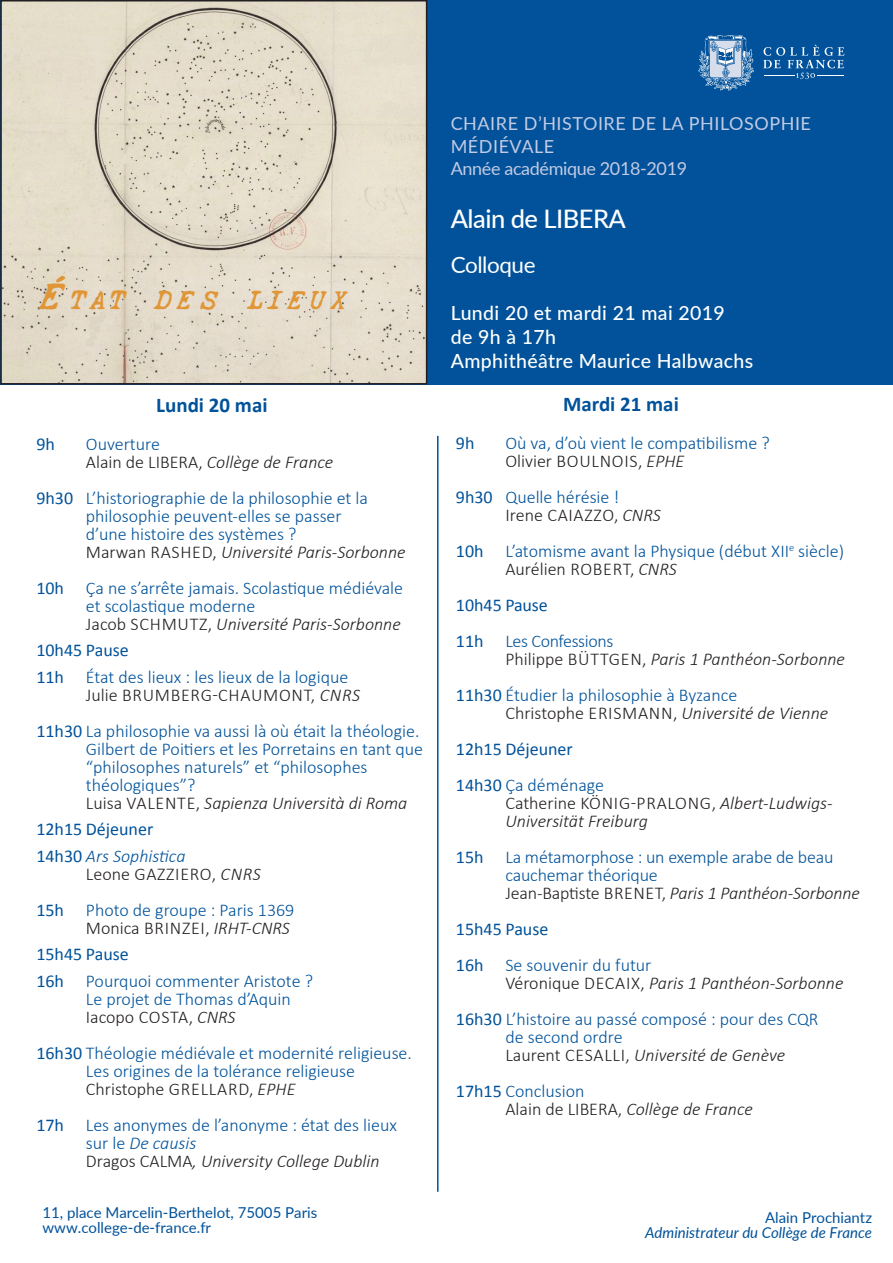
<style>
.page{position:relative;width:893px;height:1263px;background:#fff}
.page>*{position:absolute;margin:0;border:0;box-sizing:border-box;transform-origin:0 0}
.t1{font:28.35px "Oceanside Typewriter";letter-spacing:.115em;color:#e09637}
.t2{font:500 25.5px "Lato";letter-spacing:-.02em;color:#fff}
.t3{font:22.5px "Lato";letter-spacing:-.02em;color:#fff}
.t4{font:700 21px "Calibri";color:#01529a}
.t5{font:500 19.5px "Lato";letter-spacing:.02em;color:#fff}
.t6{font:300 18px/18px "Calibri";color:#01529a}
.t7{font:italic 300 18px "Calibri";color:#231f20}
.t8{font:300 18px "Calibri";letter-spacing:.03em;color:#231f20}
.t9{font:300 18px "Calibri";color:#231f20}
.t10{font:18px "Calibri";color:#01529a}
.t11{font:18px/22.5px "Lato";letter-spacing:.03em;color:#c3cbe4}
.t12{font:300 18px "Calibri";letter-spacing:.005em;color:#231f20}
.t13{font:italic 300 18px "Calibri";color:#01529a}
.t14{font:300 18px "Calibri";letter-spacing:-.02em;color:#01529a}
.Style_de_paragraphe{font:15px "Lato";color:#01529a}
.Style_de_paragraphe-2{font:italic 15px "Lato";color:#01529a}
.s1{font-size:40.5px}
.s2{font-style:normal}
.s3{font-weight:400}
.s4{font-style:italic}
.s5{font-weight:400;font-style:normal}
</style>
<div class="page">
<div style="left:0;top:0;width:893px;height:385px;background:#01529a"></div>
<svg style="left:763px;top:45px;width:81px;height:34px"></svg>
<svg style="left:698px;top:35px;width:56px;height:56px"></svg>
<hr style="left:437px;top:436px;width:2px;height:756px;background:#01529a">
<img style="left:3px;top:3px;width:421px;height:378px">
<div style="left:0;top:0;width:427px;height:384px;border:2px solid #231f20"></div>
<p class="t11" style="left:451px;top:111px;width:362px">CHAIRE D’HISTOIRE DE LA PHILOSOPHIE<br>MÉDIÉVALE<br>Année académique 2018-2019</p>
<p class="t1" style="left:40px;top:285px;width:311px"><span class="s1">É</span>TAT DES LIEUX</p>
<p class="t2" style="left:451px;top:200px;width:177px">Alain de LIBERA</p>
<p class="t3" style="left:451px;top:249px;width:86px">Colloque</p>
<p class="t5" style="left:451px;top:299px;width:276px">Lundi 20 et mardi 21 mai 2019</p>
<p class="t5" style="left:451px;top:323px;width:107px">de 9h à 17h</p>
<p class="t5" style="left:451px;top:347px;width:304px">Amphithéâtre Maurice Halbwachs</p>
<p class="t4" style="left:156px;top:391px;width:113px">Lundi 20 mai</p>
<p class="t4" style="left:563px;top:390px;width:117px">Mardi 21 mai</p>
<p class="t10" style="left:36px;top:432px;width:20px">9h</p>
<p class="t6" style="left:86px;top:434px;width:76px">Ouverture</p>
<p class="t7" style="left:86px;top:451px;width:249px"><span class="s2">Alain de LIBERA,</span> Collège de France</p>
<p class="t6" style="left:86px;top:488px;width:283px;text-indent:-50px"><span class="s3">9h30</span> L’historiographie de la philosophie et la philosophie peuvent-elles se passer</p>
<p class="t6" style="left:86px;top:524px;width:212px">d’une histoire des systèmes ?</p>
<p class="t7" style="left:86px;top:541px;width:321px"><span class="s2">Marwan RASHED,</span> Université Paris-Sorbonne</p>
<p class="t6" style="left:36px;top:578px;width:368px"><span class="s3">10h</span> Ça ne s’arrête jamais. Scolastique médiévale</p>
<p class="t6" style="left:86px;top:596px;width:171px">et scolastique moderne</p>
<p class="t7" style="left:86px;top:613px;width:316px"><span class="s2">Jacob SCHMUTZ,</span> Université Paris-Sorbonne</p>
<p class="t10" style="left:36px;top:639px;width:94px">10h45 Pause</p>
<p class="t6" style="left:36px;top:667px;width:313px"><span class="s3">11h</span> État des lieux : les lieux de la logique</p>
<p class="t8" style="left:86px;top:684px;width:276px">Julie BRUMBERG-CHAUMONT, <span class="s4">CNRS</span></p>
<p class="t6" style="left:86px;top:721px;width:339px;text-indent:-50px"><span class="s3">11h30</span> La philosophie va aussi là où était la théologie.<br>Gilbert de Poitiers et les Porretains en tant que “philosophes naturels” et “philosophes théologiques”?</p>
<p class="t7" style="left:86px;top:792px;width:323px"><span class="s2">Luisa VALENTE,</span> Sapienza Università di Roma</p>
<p class="t10" style="left:36px;top:818px;width:118px">12h15 Déjeuner</p>
<p class="t13" style="left:36px;top:845px;width:151px"><span class="s5">14h30</span> Ars Sophistica</p>
<p class="t8" style="left:86px;top:863px;width:177px">Leone GAZZIERO, <span class="s4">CNRS</span></p>
<p class="t6" style="left:36px;top:900px;width:259px"><span class="s3">15h</span> Photo de groupe : Paris 1369</p>
<p class="t8" style="left:86px;top:917px;width:206px">Monica BRINZEI, <span class="s4">IRHT-CNRS</span></p>
<p class="t10" style="left:36px;top:943px;width:94px">15h45 Pause</p>
<p class="t6" style="left:36px;top:971px;width:278px"><span class="s3">16h</span> Pourquoi commenter Aristote ?</p>
<p class="t6" style="left:86px;top:989px;width:207px">Le projet de Thomas d’Aquin</p>
<p class="t9" style="left:86px;top:1006px;width:151px">Iacopo COSTA, <span class="s4">CNRS</span></p>
<p class="t6" style="left:36px;top:1043px;width:377px"><span class="s3">16h30</span> Théologie médiévale et modernité religieuse.</p>
<p class="t6" style="left:86px;top:1061px;width:271px">Les origines de la tolérance religieuse</p>
<p class="t9" style="left:86px;top:1078px;width:211px">Christophe GRELLARD, <span class="s4">EPHE</span></p>
<p class="t6" style="left:36px;top:1115px;width:362px"><span class="s3">17h</span> Les anonymes de l’anonyme : état des lieux</p>
<p class="t13" style="left:86px;top:1132px;width:112px"><span class="s2">sur le</span> De causis</p>
<p class="t7" style="left:86px;top:1150px;width:295px"><span class="s2">Dragos CALMA</span>, University College Dublin</p>
<p class="t10" style="left:456px;top:431px;width:20px">9h</p>
<p class="t6" style="left:505px;top:433px;width:266px">Où va, d’où vient le compatibilisme ?</p>
<p class="t8" style="left:505px;top:449px;width:180px">Olivier BOULNOIS, <span class="s4">EPHE</span></p>
<p class="t6" style="left:456px;top:487px;width:165px"><span class="s3">9h30</span> Quelle hérésie !</p>
<p class="t8" style="left:505px;top:503px;width:157px">Irene CAIAZZO, <span class="s4">CNRS</span></p>
<p class="t6" style="left:456px;top:541px;width:390px"><span class="s3">10h</span> L’atomisme avant la Physique (début XII<sup>e</sup> siècle)</p>
<p class="t9" style="left:505px;top:557px;width:173px">Aurélien ROBERT, <span class="s4">CNRS</span></p>
<p class="t10" style="left:456px;top:593px;width:93px">10h45 Pause</p>
<p class="t14" style="left:456px;top:629px;width:159px"><span class="s3">11h</span> Les Confessions</p>
<p class="t7" style="left:505px;top:647px;width:341px"><span class="s2">Philippe BÜTTGEN,</span> Paris 1 Panthéon-Sorbonne</p>
<p class="t6" style="left:456px;top:685px;width:283px"><span class="s3">11h30</span> Étudier la philosophie à Byzance</p>
<p class="t9" style="left:505px;top:701px;width:324px">Christophe ERISMANN, <span class="s4">Université de Vienne</span></p>
<p class="t10" style="left:456px;top:737px;width:118px">12h15 Déjeuner</p>
<p class="t6" style="left:456px;top:775px;width:150px"><span class="s3">14h30</span> Ça déménage</p>
<p class="t12" style="left:505px;top:791px;width:329px">Catherine KÖNIG-PRALONG, <span class="s4">Albert-Ludwigs-</span></p>
<p class="t7" style="left:505px;top:809px;width:144px">Universität Freiburg</p>
<p class="t6" style="left:505px;top:847px;width:329px;text-indent:-50px"><span class="s3">15h</span> La métamorphose : un exemple arabe de beau cauchemar théorique</p>
<p class="t7" style="left:505px;top:881px;width:356px"><span class="s2">Jean-Baptiste BRENET,</span> Paris 1 Panthéon-Sorbonne</p>
<p class="t10" style="left:456px;top:917px;width:94px">15h45 Pause</p>
<p class="t6" style="left:456px;top:955px;width:197px"><span class="s3">16h</span> Se souvenir du futur</p>
<p class="t7" style="left:505px;top:971px;width:340px"><span class="s2">Véronique DECAIX,</span> Paris 1 Panthéon-Sorbonne</p>
<p class="t6" style="left:456px;top:1009px;width:364px"><span class="s3">16h30</span> L’histoire au passé composé : pour des CQR</p>
<p class="t6" style="left:505px;top:1027px;width:119px">de second ordre</p>
<p class="t7" style="left:505px;top:1043px;width:281px"><span class="s2">Laurent CESALLI,</span> Université de Genève</p>
<p class="t6" style="left:456px;top:1081px;width:130px"><span class="s3">17h15</span> Conclusion</p>
<p class="t7" style="left:505px;top:1097px;width:249px"><span class="s2">Alain de LIBERA,</span> Collège de France</p>
<p class="Style_de_paragraphe" style="left:43px;top:1201px;width:276px">11, place Marcelin-Berthelot, 75005 Paris</p>
<p class="Style_de_paragraphe" style="left:43px;top:1216px;width:170px">www.college-de-france.fr</p>
<p class="Style_de_paragraphe" style="left:765px;top:1207px;width:109px">Alain Prochiantz</p>
<p class="Style_de_paragraphe-2" style="left:645px;top:1222px;width:228px">Administrateur du Collège de France</p>
</div>
